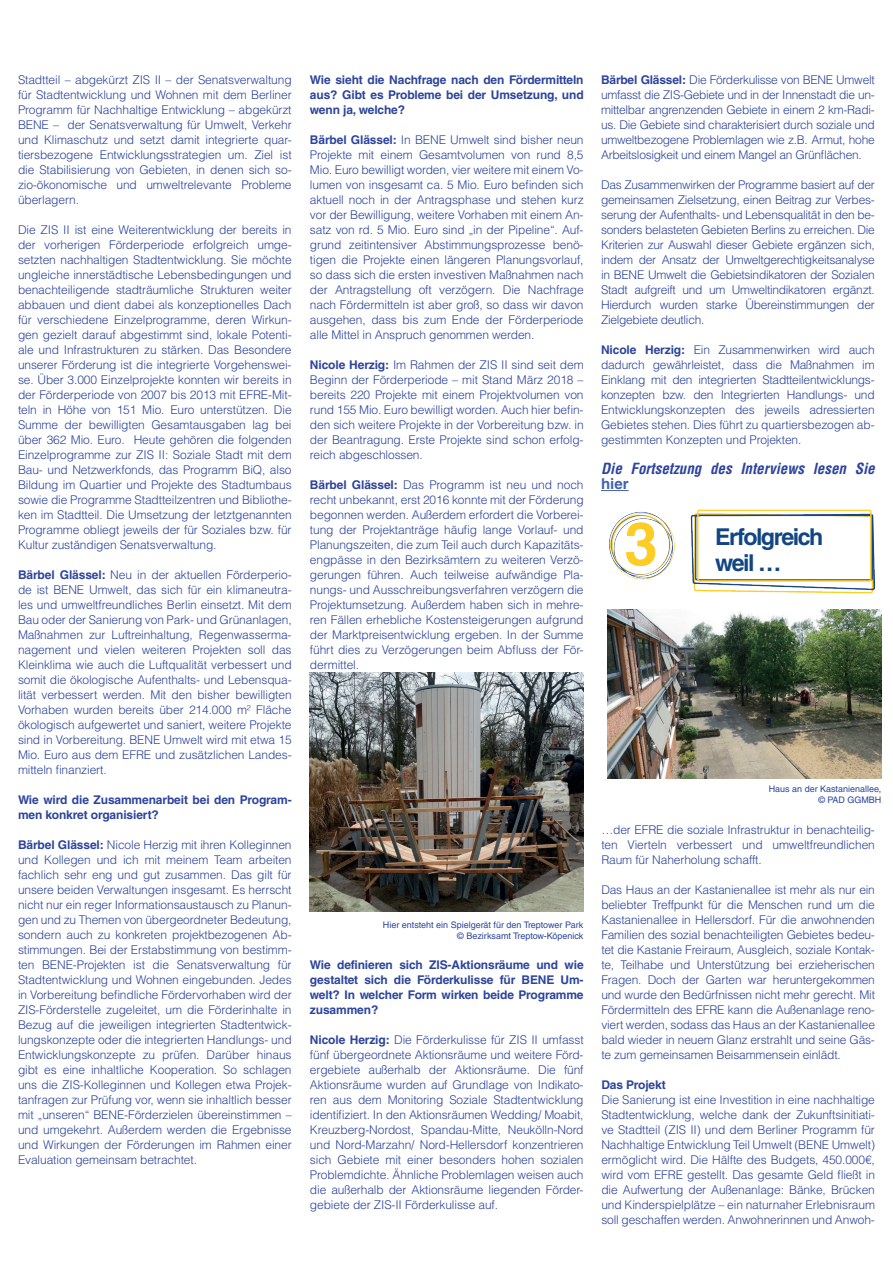
<style>
.page{position:relative;width:893px;height:1263px;background:#fff}
.page>*{position:absolute;margin:0;border:0;box-sizing:border-box;transform-origin:0 0}
.Themen{font:700 23.25px/25.3px "Helvetica LT Std";letter-spacing:-.065em;color:#114682}
.Hinweis{font:italic 700 condensed 15px/15px "Helvetica LT Std";color:#2c449c}
.Fließtext{font:300 12px/15px "Helvetica LT Std";letter-spacing:-.01em;color:#2c449c;text-align:justify}
.Fließtext-2{font:700 12px/15px "Helvetica LT Std";letter-spacing:-.01em;color:#2c449c;text-align:justify}
.H2_Headline{font:700 12px "Helvetica LT Std";letter-spacing:-.01em;color:#2c449c}
.t1{font:9px/10.8px "Helvetica LT Std";color:#2c449c;text-align:right}
.s1{font-weight:700}
.s2{font-style:normal;font-stretch:normal;color:#4261ad}
</style>
<div class="page">
<img style="left:609px;top:509px;width:266px;height:85px">
<svg style="left:601px;top:490px;width:28px;height:1px"></svg>
<img style="left:310px;top:672px;width:273px;height:239px">
<img style="left:608px;top:609px;width:273px;height:170px">
<p class="Fließtext" style="left:18px;top:72px;width:275px">Stadtteil – abgekürzt ZIS II – der Senatsverwaltung für Stadtentwicklung und Wohnen mit dem Berliner Programm für Nachhaltige Entwicklung – abgekürzt BENE – der Senatsverwaltung für Umwelt, Verkehr und Klimaschutz und setzt damit integrierte quar&shy;tiersbezogene Entwicklungsstrategien um. Ziel ist die Stabilisierung von Gebieten, in denen sich so&shy;zio-ökonomische und umweltrelevante Probleme überlagern.</p>
<p class="Fließtext" style="left:18px;top:222px;width:275px">Die ZIS II ist eine Weiterentwicklung der bereits in der vorherigen Förderperiode erfolgreich umge&shy;setzten nachhaltigen Stadtentwicklung. Sie möchte ungleiche innerstädtische Lebensbedingungen und benachteiligende stadträumliche Strukturen weiter abbauen und dient dabei als konzeptionelles Dach für verschiedene Einzelprogramme, deren Wirkun&shy;gen gezielt darauf abgestimmt sind, lokale Potenti&shy;ale und Infrastrukturen zu stärken. Das Besondere unserer Förderung ist die integrierte Vorgehenswei&shy;se. Über 3.000 Einzelprojekte konnten wir bereits in der Förderperiode von 2007 bis 2013 mit EFRE-Mit&shy;teln in Höhe von 151 Mio. Euro unterstützen. Die Summe der bewilligten Gesamtausgaben lag bei über 362 Mio. Euro. Heute gehören die folgenden Einzelprogramme zur ZIS II: Soziale Stadt mit dem Bau- und Netzwerkfonds, das Programm BiQ, also Bildung im Quartier und Projekte des Stadtumbaus sowie die Programme Stadtteilzentren und Bibliothe&shy;ken im Stadtteil. Die Umsetzung der letztgenannten Programme obliegt jeweils der für Soziales bzw. für Kultur zuständigen Senatsverwaltung.</p>
<p class="Fließtext" style="left:18px;top:567px;width:275px"><span class="s1">Bärbel Glässel:</span> Neu in der aktuellen Förderperio&shy;de ist BENE Umwelt, das sich für ein klimaneutra&shy;les und umweltfreundliches Berlin einsetzt. Mit dem Bau oder der Sanierung von Park- und Grünanlagen, Maßnahmen zur Luftreinhaltung, Regenwasserma&shy;nagement und vielen weiteren Projekten soll das Kleinklima wie auch die Luftqualität verbessert und somit die ökologische Aufenthalts- und Lebensqua&shy;lität verbessert werden. Mit den bisher bewilligten Vorhaben wurden bereits über 214.000 m² Fläche ökologisch aufgewertet und saniert, weitere Projekte sind in Vorbereitung. BENE Umwelt wird mit etwa 15<br>Mio. Euro aus dem EFRE und zusätzlichen Landes&shy;mitteln finanziert.</p>
<p class="Fließtext-2" style="left:18px;top:792px;width:275px">Wie wird die Zusammenarbeit bei den Program&shy;men konkret organisiert?</p>
<p class="Fließtext" style="left:18px;top:837px;width:275px"><span class="s1">Bärbel Glässel:</span> Nicole Herzig mit ihren Kolleginnen und Kollegen und ich mit meinem Team arbeiten fachlich sehr eng und gut zusammen. Das gilt für unsere beiden Verwaltungen insgesamt. Es herrscht nicht nur ein reger Informationsaustausch zu Planun&shy;gen und zu Themen von übergeordneter Bedeutung, sondern auch zu konkreten projektbezogenen Ab&shy;stimmungen. Bei der Erstabstimmung von bestimm&shy;ten BENE-Projekten ist die Senatsverwaltung für Stadtentwicklung und Wohnen eingebunden. Jedes in Vorbereitung befindliche Fördervorhaben wird der ZIS-Förderstelle zugeleitet, um die Förderinhalte in Bezug auf die jeweiligen integrierten Stadtentwick&shy;lungskonzepte oder die integrierten Handlungs- und Entwicklungskonzepte zu prüfen. Darüber hinaus gibt es eine inhaltliche Kooperation. So schlagen uns die ZIS-Kolleginnen und Kollegen etwa Projek&shy;tanfragen zur Prüfung vor, wenn sie inhaltlich besser mit „unseren“ BENE-Förderzielen übereinstimmen – und umgekehrt. Außerdem werden die Ergebnisse und Wirkungen der Förderungen im Rahmen einer Evaluation gemeinsam betrachtet.</p>
<p class="Fließtext-2" style="left:310px;top:72px;width:275px">Wie sieht die Nachfrage nach den Fördermitteln aus? Gibt es Probleme bei der Umsetzung, und wenn ja, welche?</p>
<p class="Fließtext" style="left:310px;top:132px;width:275px"><span class="s1">Bärbel Glässel:</span> In BENE Umwelt sind bisher neun Projekte mit einem Gesamtvolumen von rund 8,5<br>Mio. Euro bewilligt worden, vier weitere mit einem Vo&shy;lumen von insgesamt ca. 5 Mio. Euro befinden sich aktuell noch in der Antragsphase und stehen kurz vor der Bewilligung, weitere Vorhaben mit einem An&shy;satz von rd. 5 Mio. Euro sind „in der Pipeline“. Auf&shy;grund zeitintensiver Abstimmungsprozesse benö&shy;tigen die Projekte einen längeren Planungsvorlauf, so dass sich die ersten investiven Maßnahmen nach der Antragstellung oft verzögern. Die Nachfrage nach Fördermitteln ist aber groß, so dass wir davon ausgehen, dass bis zum Ende der Förderperiode alle Mittel in Anspruch genommen werden.</p>
<p class="Fließtext" style="left:310px;top:357px;width:275px"><span class="s1">Nicole Herzig:</span> Im Rahmen der ZIS II sind seit dem Beginn der Förderperiode – mit Stand März 2018 – bereits 220 Projekte mit einem Projektvolumen von rund 155 Mio. Euro bewilligt worden. Auch hier befin&shy;den sich weitere Projekte in der Vorbereitung bzw. in der Beantragung. Erste Projekte sind schon erfolg&shy;reich abgeschlossen.</p>
<p class="Fließtext" style="left:310px;top:477px;width:275px"><span class="s1">Bärbel Glässel:</span> Das Programm ist neu und noch recht unbekannt, erst 2016 konnte mit der Förderung begonnen werden. Außerdem erfordert die Vorberei&shy;tung der Projektanträge häufig lange Vorlauf- und Planungszeiten, die zum Teil auch durch Kapazitäts&shy;engpässe in den Bezirksämtern zu weiteren Verzö&shy;gerungen führen. Auch teilweise aufwändige Pla&shy;nungs- und Ausschreibungsverfahren verzögern die Projektumsetzung. Außerdem haben sich in mehre&shy;ren Fällen erhebliche Kostensteigerungen aufgrund der Marktpreisentwicklung ergeben. In der Summe führt dies zu Verzögerungen beim Abfluss der För&shy;dermittel.</p>
<p class="Fließtext" style="left:601px;top:72px;width:275px"><span class="s1">Bärbel Glässel:</span> Die Förderkulisse von BENE Umwelt umfasst die ZIS-Gebiete und in der Innenstadt die un&shy;mittelbar angrenzenden Gebiete in einem 2 km-Radi&shy;us. Die Gebiete sind charakterisiert durch soziale und umweltbezogene Problemlagen wie z.B. Armut, hohe Arbeitslosigkeit und einem Mangel an Grünflächen.</p>
<p class="Fließtext" style="left:601px;top:177px;width:275px">Das Zusammenwirken der Programme basiert auf der gemeinsamen Zielsetzung, einen Beitrag zur Verbes&shy;serung der Aufenthalts- und Lebensqualität in den be&shy;sonders belasteten Gebieten Berlins zu erreichen. Die Kriterien zur Auswahl dieser Gebiete ergänzen sich, indem der Ansatz der Umweltgerechtigkeitsanalyse in BENE Umwelt die Gebietsindikatoren der Sozialen Stadt aufgreift und um Umweltindikatoren ergänzt.<br>Hierdurch wurden starke Übereinstimmungen der Zielgebiete deutlich.</p>
<p class="Fließtext" style="left:601px;top:342px;width:275px"><span class="s1">Nicole Herzig:</span> Ein Zusammenwirken wird auch dadurch gewährleistet, dass die Maßnahmen im Einklang mit den integrierten Stadtteilentwicklungs&shy;konzepten bzw. den Integrierten Handlungs- und Entwicklungskonzepten des jeweils adressierten Gebietes stehen. Dies führt zu quartiersbezogen ab&shy;gestimmten Konzepten und Projekten.</p>
<p class="Hinweis" style="left:601px;top:461px;width:275px">Die Fortsetzung des Interviews lesen Sie <span class="s2">hier</span></p>
<h2 class="Themen" style="left:715px;top:524px;width:110px">Erfolgreich weil …</h2>
<p class="t1" style="left:383px;top:919px;width:202px">Hier entsteht ein Spielgerät für den Treptower Park © Bezirksamt Treptow-Köpenick</p>
<p class="Fließtext-2" style="left:310px;top:957px;width:275px">Wie definieren sich ZIS-Aktionsräume und wie gestaltet sich die Förderkulisse für BENE Um&shy;welt? In welcher Form wirken beide Programme zusammen?</p>
<p class="Fließtext" style="left:310px;top:1032px;width:275px"><span class="s1">Nicole Herzig:</span> Die Förderkulisse für ZIS II umfasst fünf übergeordnete Aktionsräume und weitere Förd&shy;ergebiete außerhalb der Aktionsräume. Die fünf Aktionsräume wurden auf Grundlage von Indikato&shy;ren aus dem Monitoring Soziale Stadtentwicklung identifiziert. In den Aktionsräumen Wedding/ Moabit, Kreuzberg-Nordost, Spandau-Mitte, Neukölln-Nord und Nord-Marzahn/ Nord-Hellersdorf konzentrieren sich Gebiete mit einer besonders hohen sozialen Problemdichte. Ähnliche Problemlagen weisen auch die außerhalb der Aktionsräume liegenden Förder&shy;gebiete der ZIS-II Förderkulisse auf.</p>
<p class="t1" style="left:769px;top:784px;width:114px">Haus an der Kastanienallee, © PAD GGMBH</p>
<p class="Fließtext" style="left:601px;top:822px;width:275px">…der EFRE die soziale Infrastruktur in benachteilig&shy;ten Vierteln verbessert und umweltfreundlichen Raum für Naherholung schafft.</p>
<p class="Fließtext" style="left:601px;top:882px;width:275px">Das Haus an der Kastanienallee ist mehr als nur ein beliebter Treffpunkt für die Menschen rund um die Kastanienallee in Hellersdorf. Für die anwohnenden Familien des sozial benachteiligten Gebietes bedeu&shy;tet die Kastanie Freiraum, Ausgleich, soziale Kontak&shy;te, Teilhabe und Unterstützung bei erzieherischen Fragen. Doch der Garten war heruntergekommen und wurde den Bedürfnissen nicht mehr gerecht. Mit Fördermitteln des EFRE kann die Außenanlage reno&shy;viert werden, sodass das Haus an der Kastanienallee bald wieder in neuem Glanz erstrahlt und seine Gäs&shy;te zum gemeinsamen Beisammensein einlädt.</p>
<h2 class="H2_Headline" style="left:601px;top:1077px;width:66px">Das Projekt</h2>
<p class="Fließtext" style="left:601px;top:1092px;width:275px">Die Sanierung ist eine Investition in eine nachhaltige Stadtentwicklung, welche dank der Zukunftsinitiati&shy;ve Stadtteil (ZIS II) und dem Berliner Programm für Nachhaltige Entwicklung Teil Umwelt (BENE Umwelt) ermöglicht wird. Die Hälfte des Budgets, 450.000€, wird vom EFRE gestellt. Das gesamte Geld fließt in die Aufwertung der Außenanlage: Bänke, Brücken und Kinderspielplätze – ein naturnaher Erlebnisraum soll geschaffen werden. Anwohnerinnen und Anwoh-</p>
</div>
